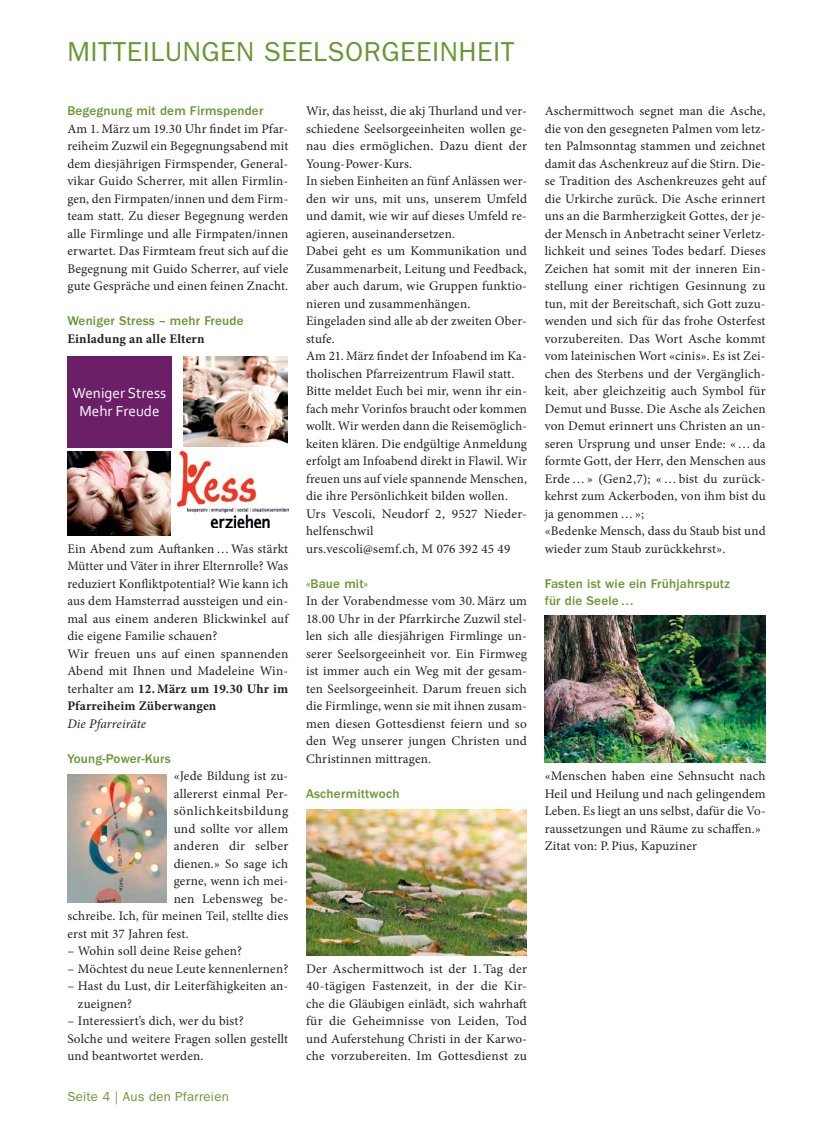
<style>
.page{position:relative;width:833px;height:1134px;background:#fff}
.page>*{position:absolute;margin:0;border:0;box-sizing:border-box;transform-origin:0 0}
.t1{font:27.5px "ITC Franklin Gothic Std";letter-spacing:.02em;color:#679830}
.t2{font:15.25px/18.6px "Corbel";color:#fff;text-align:center}
.t3{font:13.12px/17.5px "Minion Pro";letter-spacing:.015em;color:#231f20}
.t4{font:500 13.12px/17.5px "ITC Franklin Gothic Std";letter-spacing:.015em;color:#679830}
.t5{font:13.12px "ITC Franklin Gothic Std";letter-spacing:.02em;color:#679830}
.t6{font:700 13.12px "Minion Pro";letter-spacing:.015em;color:#231f20}
.t7{font:13.12px "Minion Pro";letter-spacing:.04em;color:#231f20}
.t8{font:italic 13.12px "Minion Pro";letter-spacing:.005em;color:#231f20}
.s1{font-weight:700}
</style>
<div class="page">
<img style="left:544px;top:615px;width:221px;height:148px">
<div style="left:67px;top:356px;width:105px;height:92px;background:#6a1f67"></div>
<img style="left:183px;top:357px;width:105px;height:90px">
<img style="left:67px;top:451px;width:103px;height:84px">
<img style="left:178px;top:452px;width:110px;height:75px">
<img style="left:67px;top:775px;width:100px;height:128px">
<img style="left:306px;top:810px;width:221px;height:145px">
<h1 class="t1" style="left:67px;top:36px;width:449px">MITTEILUNGEN SEELSORGEEINHEIT</h1>
<p class="t4" style="left:67px;top:102px;width:197px">Begegnung mit dem Firmspender</p>
<p class="t3" style="left:67px;top:120px;width:222px;text-align:justify">Am 1. März um 19.30 Uhr findet im Pfar&shy;reiheim Zuzwil ein Begegnungsabend mit dem diesjährigen Firmspender, General&shy;vikar Guido Scherrer, mit allen Firmlin&shy;gen, den Firmpaten/innen und dem Firm&shy;team statt. Zu dieser Begegnung werden alle Firmlinge und alle Firmpaten/innen erwartet. Das Firmteam freut sich auf die Begegnung mit Guido Scherrer, auf viele gute Gespräche und einen feinen Znacht.</p>
<p class="t4" style="left:67px;top:312px;width:178px">Weniger Stress – mehr Freude</p>
<p class="t6" style="left:67px;top:329px;width:139px">Einladung an alle Eltern</p>
<p class="t2" style="left:73px;top:383px;width:95px">Weniger Stress<br>Mehr Freude</p>
<p class="t3" style="left:67px;top:540px;width:222px">Ein Abend zum Auftanken…Was stärkt Mütter und Väter in ihrer Elternrolle? Was reduziert Konfliktpotential? Wie kann ich aus dem Hamsterrad aussteigen und ein&shy;mal aus einem anderen Blickwinkel auf die eigene Familie schauen?<br>Wir freuen uns auf einen spannenden Abend mit Ihnen und Madeleine Win&shy;terhalter am <span class="s1">12. März um 19.30 Uhr im Pfarreiheim Züberwangen</span></p>
<p class="t8" style="left:67px;top:714px;width:80px">Die Pfarreiräte</p>
<p class="t4" style="left:67px;top:750px;width:105px">Young-Power-Kurs</p>
<p class="t3" style="left:174px;top:767px;width:116px">«Jede Bildung ist zu-</p>
<p class="t3" style="left:174px;top:785px;width:116px">allererst einmal Per-</p>
<p class="t7" style="left:174px;top:802px;width:116px">sönlichkeitsbildung</p>
<p class="t3" style="left:174px;top:820px;width:116px">und sollte vor allem</p>
<p class="t3" style="left:174px;top:837px;width:116px">anderen dir selber</p>
<p class="t3" style="left:174px;top:855px;width:116px">dienen.» So sage ich</p>
<p class="t3" style="left:174px;top:872px;width:116px">gerne, wenn ich mei-</p>
<p class="t3" style="left:174px;top:890px;width:116px">nen Lebensweg be-</p>
<p class="t3" style="left:67px;top:907px;width:222px">schreibe. Ich, für meinen Teil, stellte dies</p>
<p class="t3" style="left:67px;top:925px;width:123px">erst mit 37 Jahren fest.</p>
<p class="t3" style="left:67px;top:942px;width:176px">– Wohin soll deine Reise gehen?</p>
<p class="t3" style="left:67px;top:960px;width:222px">– Möchtest du neue Leute kennenlernen?</p>
<p class="t3" style="left:78px;top:977px;width:212px;text-indent:-11px">– Hast du Lust, dir Leiterfähigkeiten an&shy;zueignen?</p>
<p class="t3" style="left:67px;top:1012px;width:222px">– Interessiert’s dich, wer du bist?<br>Solche und weitere Fragen sollen gestellt und beantwortet werden.</p>
<p class="t5" style="left:67px;top:1089px;width:163px">Seite 4 | Aus den Pfarreien</p>
<p class="t3" style="left:306px;top:102px;width:222px">Wir, das heisst, die akj Thurland und ver&shy;schiedene Seelsorgeeinheiten wollen ge&shy;nau dies ermöglichen. Dazu dient der Young-Power-Kurs.<br>In sieben Einheiten an fünf Anlässen wer&shy;den wir uns, mit uns, unserem Umfeld und damit, wie wir auf dieses Umfeld re&shy;agieren, auseinandersetzen.<br>Dabei geht es um Kommunikation und Zusammenarbeit, Leitung und Feedback, aber auch darum, wie Gruppen funktio&shy;nieren und zusammenhängen.<br>Eingeladen sind alle ab der zweiten Ober&shy;stufe.<br>Am 21. März findet der Infoabend im Ka&shy;tholischen Pfarreizentrum Flawil statt.<br>Bitte meldet Euch bei mir, wenn ihr ein&shy;fach mehr Vorinfos braucht oder kommen wollt. Wir werden dann die Reisemöglich&shy;keiten klären. Die endgültige Anmeldung erfolgt am Infoabend direkt in Flawil. Wir freuen uns auf viele spannende Menschen, die ihre Persönlichkeit bilden wollen.<br>Urs Vescoli, Neudorf 2, 9527 Nieder&shy;helfenschwil<br>urs.vescoli@semf.ch, M 076 392 45 49</p>
<p class="t4" style="left:306px;top:575px;width:64px">«Baue mit»</p>
<p class="t3" style="left:306px;top:592px;width:222px;text-align:justify">In der Vorabendmesse vom 30. März um 18.00 Uhr in der Pfarrkirche Zuzwil stel&shy;len sich alle diesjährigen Firmlinge un&shy;serer Seelsorgeeinheit vor. Ein Firmweg ist immer auch ein Weg mit der gesam&shy;ten Seelsorgeeinheit. Darum freuen sich die Firmlinge, wenn sie mit ihnen zusam&shy;men diesen Gottesdienst feiern und so den Weg unserer jungen Christen und Christinnen mittragen.</p>
<p class="t4" style="left:306px;top:785px;width:95px">Aschermittwoch</p>
<p class="t3" style="left:306px;top:960px;width:222px;text-align:justify">Der Aschermittwoch ist der 1. Tag der 40-tägigen Fastenzeit, in der die Kir&shy;che die Gläubigen einlädt, sich wahrhaft für die Geheimnisse von Leiden, Tod und Auferstehung Christi in der Karwo&shy;che vorzubereiten. Im Gottesdienst zu</p>
<p class="t3" style="left:544px;top:102px;width:222px">Aschermittwoch segnet man die Asche, die von den gesegneten Palmen vom letz&shy;ten Palmsonntag stammen und zeichnet damit das Aschenkreuz auf die Stirn. Die&shy;se Tradition des Aschenkreuzes geht auf die Urkirche zurück. Die Asche erinnert uns an die Barmherzigkeit Gottes, der je&shy;der Mensch in Anbetracht seiner Verletz&shy;lichkeit und seines Todes bedarf. Dieses Zeichen hat somit mit der inneren Ein&shy;stellung einer richtigen Gesinnung zu tun, mit der Bereitschaft, sich Gott zuzu&shy;wenden und sich für das frohe Osterfest vorzubereiten. Das Wort Asche kommt vom lateinischen Wort «cinis». Es ist Zei&shy;chen des Sterbens und der Vergänglich&shy;keit, aber gleichzeitig auch Symbol für Demut und Busse. Die Asche als Zeichen von Demut erinnert uns Christen an un&shy;seren Ursprung und unser Ende: «…da formte Gott, der Herr, den Menschen aus Erde…» (Gen2,7); «…bist du zurück&shy;kehrst zum Ackerboden, von ihm bist du ja genommen…»;<br>«Bedenke Mensch, dass du Staub bist und wieder zum Staub zurückkehrst».</p>
<p class="t4" style="left:544px;top:575px;width:187px">Fasten ist wie ein Frühjahrsputz für die Seele…</p>
<p class="t3" style="left:544px;top:767px;width:222px">«Menschen haben eine Sehnsucht nach Heil und Heilung und nach gelingendem Leben. Es liegt an uns selbst, dafür die Vo&shy;raussetzungen und Räume zu schaffen.» Zitat von: P. Pius, Kapuziner</p>
</div>
